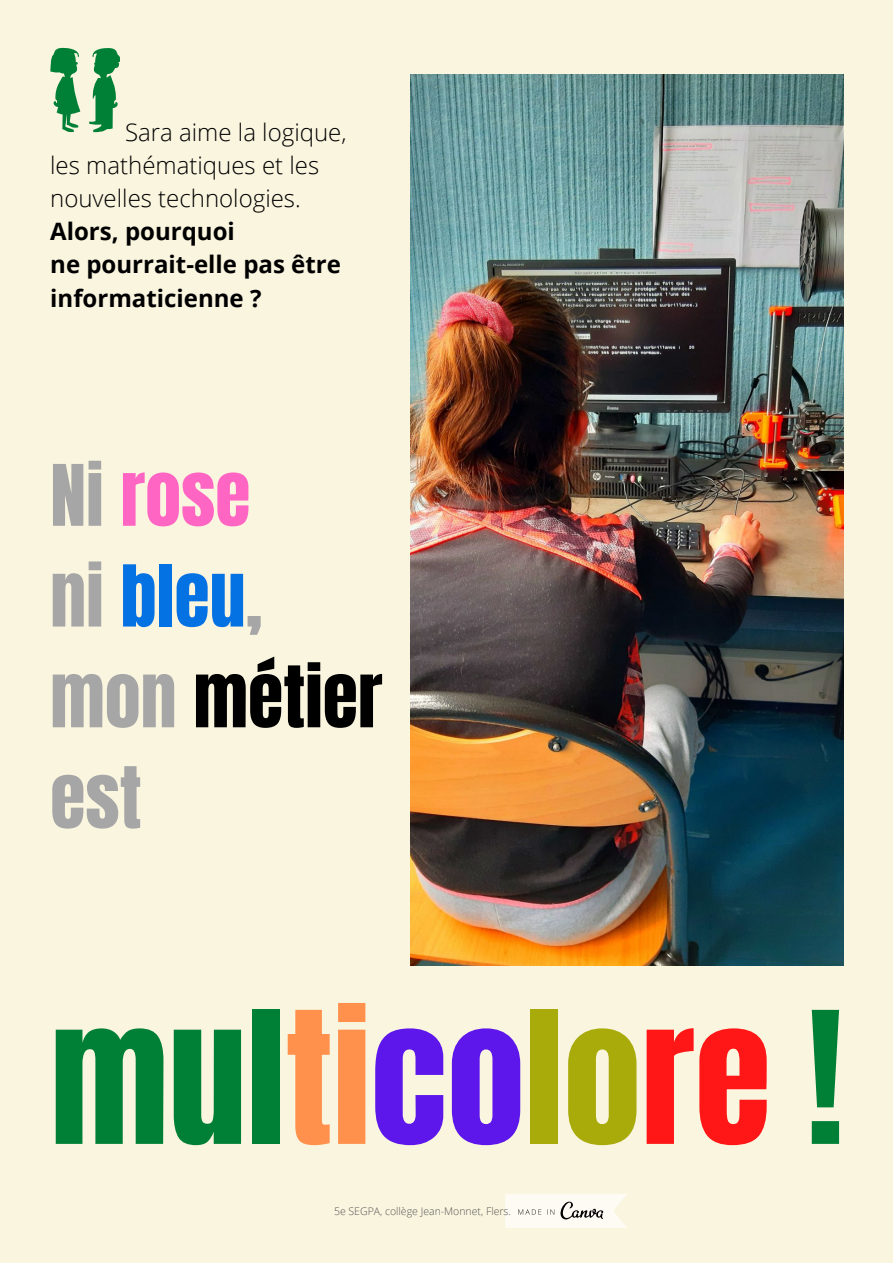
<style>
.page{position:relative;width:893px;height:1263px;background:#faf5df}
.page>*{position:absolute;margin:0;border:0;box-sizing:border-box;transform-origin:0 0}
.t1{font:156px "Anton";color:#008037}
.t2{font:72px "Anton";color:#000}
.t3{font:72px "Anton";color:#0572e4}
.t4{font:72px "Anton";color:#ff66c4}
.t5{font:72px "Anton";color:#a6a6a6}
.t6{font:300 24px/33.2px "Open Sans";color:#000}
.t7{font:700 24px/33.2px "Open Sans";color:#000}
.t8{font:300 10.5px "Open Sans";color:#545454}
.s1{color:#a6a6a6}
.s2{color:#ff914d}
.s3{color:#5e17eb}
.s4{color:#a8ab0a}
.s5{color:#ff1616}
</style>
<div class="page">
<img style="left:410px;top:74px;width:433px;height:892px">
<svg style="left:50px;top:47px;width:30px;height:86px"></svg>
<svg style="left:89px;top:48px;width:31px;height:85px"></svg>
<svg style="left:505px;top:1194px;width:122px;height:34px;background:#efede6"></svg>
<p class="t6" style="left:50px;top:115px;width:298px;text-indent:75px">Sara aime la logique, les mathématiques et les nouvelles technologies.</p>
<p class="t7" style="left:50px;top:214px;width:186px">Alors, pourquoi</p>
<p class="t7" style="left:50px;top:247px;width:292px">ne pourrait-elle pas être informaticienne ?</p>
<p class="t4" style="left:50px;top:444px;width:202px"><span class="s1">Ni</span> rose</p>
<p class="t3" style="left:50px;top:545px;width:214px"><span class="s1">ni</span> bleu<span class="s1">,</span></p>
<p class="t2" style="left:50px;top:645px;width:334px"><span class="s1">mon</span> métier</p>
<p class="t5" style="left:50px;top:746px;width:93px">est</p>
<p class="t1" style="left:50px;top:966px;width:794px">mul<span class="s2">ti</span><span class="s3">co</span><span class="s4">lo</span><span class="s5">re</span> !</p>
<p class="t8" style="left:334px;top:1203px;width:178px">5e SEGPA, collège Jean-Monnet, Flers.</p>
</div>
